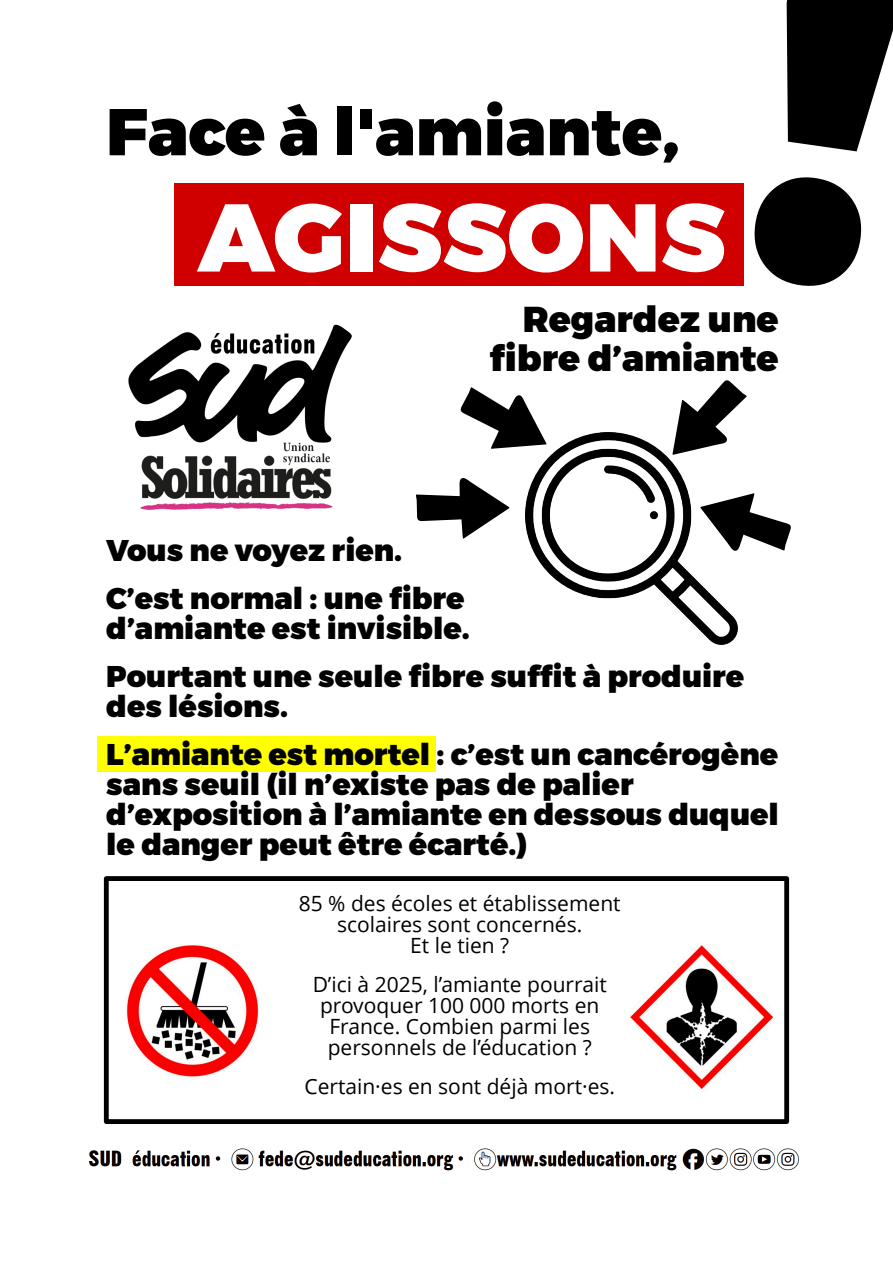
<style>
.page{position:relative;width:893px;height:1263px;background:#fff}
.page>*{position:absolute;margin:0;border:0;box-sizing:border-box;transform-origin:0 0}
.t1{font:900 96px "Montserrat";letter-spacing:.01em;color:#fff}
.t2{font:900 66px "Montserrat";color:#000}
.t3{font:900 36px/39px "Montserrat";color:#000;text-align:right}
.t4{font:900 30px/48px "Montserrat";color:#000}
.t5{font:21px/21px "Open Sans";color:#000;text-align:center}
</style>
<div class="page">
<div style="left:175px;top:183px;width:569px;height:103px;background:#d00000"></div>
<svg style="left:754px;top:0;width:139px;height:286px"></svg>
<img style="left:88px;top:1148px;width:711px;height:23px">
<img style="left:128px;top:278px;width:224px;height:232px">
<img style="left:525px;top:433px;width:212px;height:211px">
<svg style="left:460px;top:387px;width:87px;height:62px"></svg>
<svg style="left:416px;top:478px;width:93px;height:61px"></svg>
<svg style="left:672px;top:380px;width:75px;height:75px"></svg>
<svg style="left:700px;top:493px;width:91px;height:58px"></svg>
<div style="left:97px;top:736px;width:339px;height:36px;background:#ff0"></div>
<div style="left:104px;top:876px;width:685px;height:248px;background:#fff;border:5px solid #000"></div>
<img style="left:629px;top:945px;width:145px;height:145px">
<img style="left:126px;top:945px;width:133px;height:132px">
<h2 class="t2" style="left:106px;top:91px;width:575px">Face à l'amiante,</h2>
<h1 class="t1" style="left:198px;top:179px;width:529px">AGISSONS</h1>
<p class="t3" style="left:489px;top:299px;width:291px">Regardez une fibre d’amiante</p>
<p class="t4" style="left:106px;top:526px;width:360px">Vous ne voyez rien.<br>C’est normal : une fibre</p>
<p class="t4" style="left:106px;top:604px;width:639px">d’amiante est invisible.<br>Pourtant une seule fibre suffit à produire</p>
<p class="t4" style="left:106px;top:682px;width:673px">des lésions.<br>L’amiante est mortel : c’est un cancérogène</p>
<p class="t4" style="left:106px;top:769px;width:674px;line-height:30px">sans seuil (il n’existe pas de palier d’exposition à l’amiante en dessous duquel le danger peut être écarté.)</p>
<p class="t5" style="left:299px;top:895px;width:323px">85 % des écoles et établissement scolaires sont concernés.<br>Et le tien ?</p>
<p class="t5" style="left:313px;top:976px;width:296px">D’ici à 2025, l’amiante pourrait provoquer 100 000 morts en<br>France. Combien parmi les personnels de l’éducation ?</p>
<p class="t5" style="left:304px;top:1078px;width:312px">Certain·es en sont déjà mort·es.</p>
</div>
